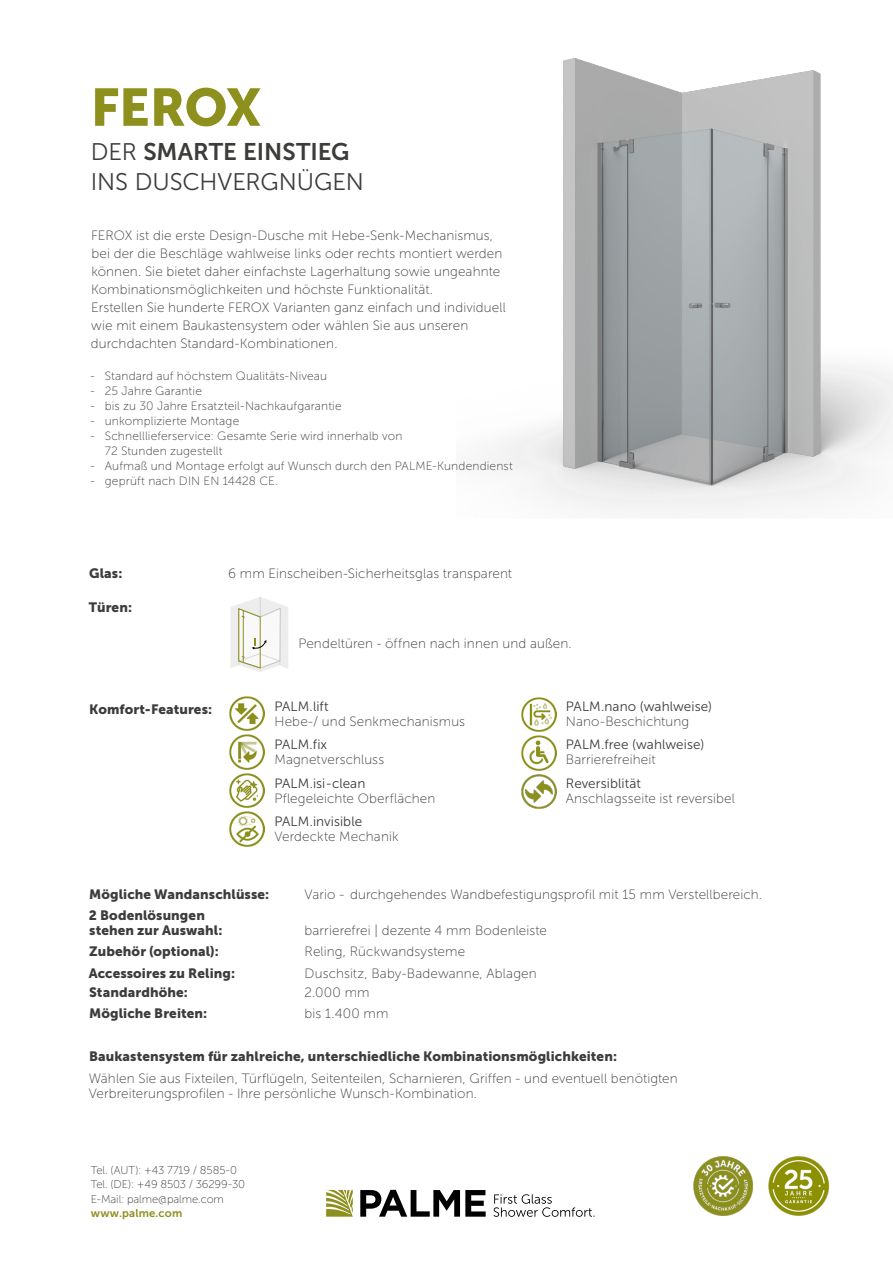
<style>
.page{position:relative;width:893px;height:1263px;background:#fff}
.page>*{position:absolute;margin:0;border:0;box-sizing:border-box;transform-origin:0 0}
.t1{font:52.5px "Museo Sans 900";letter-spacing:-.015em;color:#8d901d}
.t2{font:24px "Museo Sans 700";letter-spacing:-.005em;color:#3c3c3b}
.t3{font:24px "Museo Sans 300";letter-spacing:-.005em;color:#3c3c3b}
.t4{font:13.5px/18px "Museo Sans 100";letter-spacing:.01em;color:#3c3c3b}
.t5{font:13.5px/15px "Museo Sans 900";letter-spacing:.005em;color:#3c3c3b}
.t6{font:13.5px "Museo Sans 300";letter-spacing:.005em;color:#3c3c3b}
.t7{font:12px "Museo Sans 100";letter-spacing:.015em;color:#3c3c3b}
.t8{font:11.25px/14.2px "Museo Sans 100";letter-spacing:-.005em;color:#3c3c3b}
.t9{font:11.25px "Museo Sans 700";letter-spacing:.015em;color:#8d901d}
.s1{font-family:"Museo Sans 300"}
.s2{color:#fff}
</style>
<div class="page">
<svg style="left:360px;top:1190px;width:126px;height:27px"></svg>
<svg style="left:326px;top:1190px;width:27px;height:27px"></svg>
<svg style="left:493px;top:1194px;width:101px;height:23px"></svg>
<img style="left:768px;top:1156px;width:61px;height:60px">
<img style="left:693px;top:1156px;width:60px;height:60px">
<img style="left:488px;top:58px;width:405px;height:454px">
<svg style="left:230px;top:597px;width:58px;height:75px"></svg>
<img style="left:230px;top:696px;width:34px;height:35px">
<img style="left:230px;top:735px;width:34px;height:34px">
<img style="left:522px;top:697px;width:34px;height:35px">
<img style="left:230px;top:773px;width:34px;height:35px">
<img style="left:230px;top:812px;width:34px;height:34px">
<img style="left:522px;top:735px;width:34px;height:35px">
<img style="left:522px;top:774px;width:34px;height:35px">
<h1 class="t1" style="left:91px;top:78px;width:172px">FEROX</h1>
<h2 class="t2" style="left:91px;top:138px;width:260px"><span class="s1">DER</span> SMARTE EINSTIEG</h2>
<h2 class="t3" style="left:91px;top:168px;width:275px">INS DUSCHVERGNÜGEN</h2>
<p class="t4" style="left:91px;top:226px;width:416px">FEROX ist die erste Design-Dusche mit Hebe-Senk-Mechanismus, bei der die Beschläge wahlweise links oder rechts montiert werden können. Sie bietet daher einfachste Lagerhaltung sowie ungeahnte Kombinationsmöglichkeiten und höchste Funktionalität.<br>Erstellen Sie hunderte FEROX Varianten ganz einfach und individuell wie mit einem Baukastensystem oder wählen Sie aus unseren durchdachten Standard-Kombinationen.</p>
<p class="t7" style="left:91px;top:369px;width:238px">- Standard auf höchstem Qualitäts-Niveau</p>
<p class="t7" style="left:91px;top:384px;width:113px">- 25 Jahre Garantie</p>
<p class="t7" style="left:91px;top:399px;width:253px">- bis zu 30 Jahre Ersatzteil-Nachkaufgarantie</p>
<p class="t7" style="left:91px;top:414px;width:150px">- unkomplizierte Montage</p>
<p class="t7" style="left:91px;top:429px;width:313px">- Schnelllieferservice: Gesamte Serie wird innerhalb von</p>
<p class="t7" style="left:91px;top:444px;width:133px"><span class="s2">-</span> 72 Stunden zugestellt</p>
<p class="t7" style="left:91px;top:459px;width:424px">- Aufmaß und Montage erfolgt auf Wunsch durch den PALME-Kundendienst</p>
<p class="t7" style="left:91px;top:474px;width:189px">- geprüft nach DIN EN 14428 CE.</p>
<p class="t5" style="left:89px;top:565px;width:35px">Glas:</p>
<p class="t4" style="left:228px;top:564px;width:286px">6 mm Einscheiben-Sicherheitsglas transparent</p>
<p class="t5" style="left:89px;top:600px;width:45px">Türen:</p>
<p class="t5" style="left:89px;top:701px;width:124px">Komfort-Features:</p>
<p class="t4" style="left:298px;top:635px;width:275px">Pendeltüren - öffnen nach innen und außen.</p>
<p class="t6" style="left:274px;top:699px;width:56px">PALM.lift</p>
<p class="t4" style="left:274px;top:712px;width:192px">Hebe-/ und Senkmechanismus</p>
<p class="t6" style="left:274px;top:737px;width:54px">PALM.fix</p>
<p class="t4" style="left:274px;top:751px;width:111px">Magnetverschluss</p>
<p class="t6" style="left:274px;top:776px;width:92px">PALM.isi-clean</p>
<p class="t4" style="left:274px;top:789px;width:162px">Pflegeleichte Oberflächen</p>
<p class="t6" style="left:274px;top:814px;width:89px">PALM.invisible</p>
<p class="t4" style="left:274px;top:828px;width:126px">Verdeckte Mechanik</p>
<p class="t6" style="left:566px;top:699px;width:148px">PALM.nano (wahlweise)</p>
<p class="t4" style="left:566px;top:712px;width:125px">Nano-Beschichtung</p>
<p class="t6" style="left:566px;top:737px;width:140px">PALM.free (wahlweise)</p>
<p class="t4" style="left:566px;top:751px;width:91px">Barrierefreiheit</p>
<p class="t6" style="left:566px;top:776px;width:77px">Reversiblität</p>
<p class="t4" style="left:566px;top:789px;width:171px">Anschlagsseite ist reversibel</p>
<p class="t5" style="left:89px;top:886px;width:182px">Mögliche Wandanschlüsse:</p>
<p class="t4" style="left:305px;top:885px;width:459px">Vario - durchgehendes Wandbefestigungsprofil mit 15 mm Verstellbereich.</p>
<p class="t5" style="left:89px;top:908px;width:135px">2 Bodenlösungen stehen zur Auswahl:</p>
<p class="t4" style="left:305px;top:921px;width:244px">barrierefrei | dezente 4 mm Bodenleiste</p>
<p class="t5" style="left:89px;top:944px;width:131px">Zubehör (optional):</p>
<p class="t4" style="left:305px;top:943px;width:162px">Reling, Rückwandsysteme</p>
<p class="t5" style="left:89px;top:965px;width:148px">Accessoires zu Reling:</p>
<p class="t4" style="left:305px;top:964px;width:234px">Duschsitz, Baby-Badewanne, Ablagen</p>
<p class="t5" style="left:89px;top:985px;width:100px">Standardhöhe:</p>
<p class="t4" style="left:305px;top:983px;width:67px">2.000 mm</p>
<p class="t5" style="left:89px;top:1006px;width:120px">Mögliche Breiten:</p>
<p class="t4" style="left:305px;top:1005px;width:85px">bis 1.400 mm</p>
<p class="t5" style="left:89px;top:1049px;width:529px">Baukastensystem für zahlreiche, unterschiedliche Kombinationsmöglichkeiten:</p>
<p class="t4" style="left:89px;top:1070px;width:591px;line-height:15px">Wählen Sie aus Fixteilen, Türflügeln, Seitenteilen, Scharnieren, Griffen - und eventuell benötigten<br>Verbreiterungsprofilen - Ihre persönliche Wunsch-Kombination.</p>
<p class="t8" style="left:91px;top:1163px;width:156px">Tel. (AUT): +43 7719 / 8585-0<br>Tel. (DE): +49 8503 / 36299-30<br>E-Mail: palme@palme.com</p>
<p class="t9" style="left:91px;top:1207px;width:93px">www.palme.com</p>
</div>
